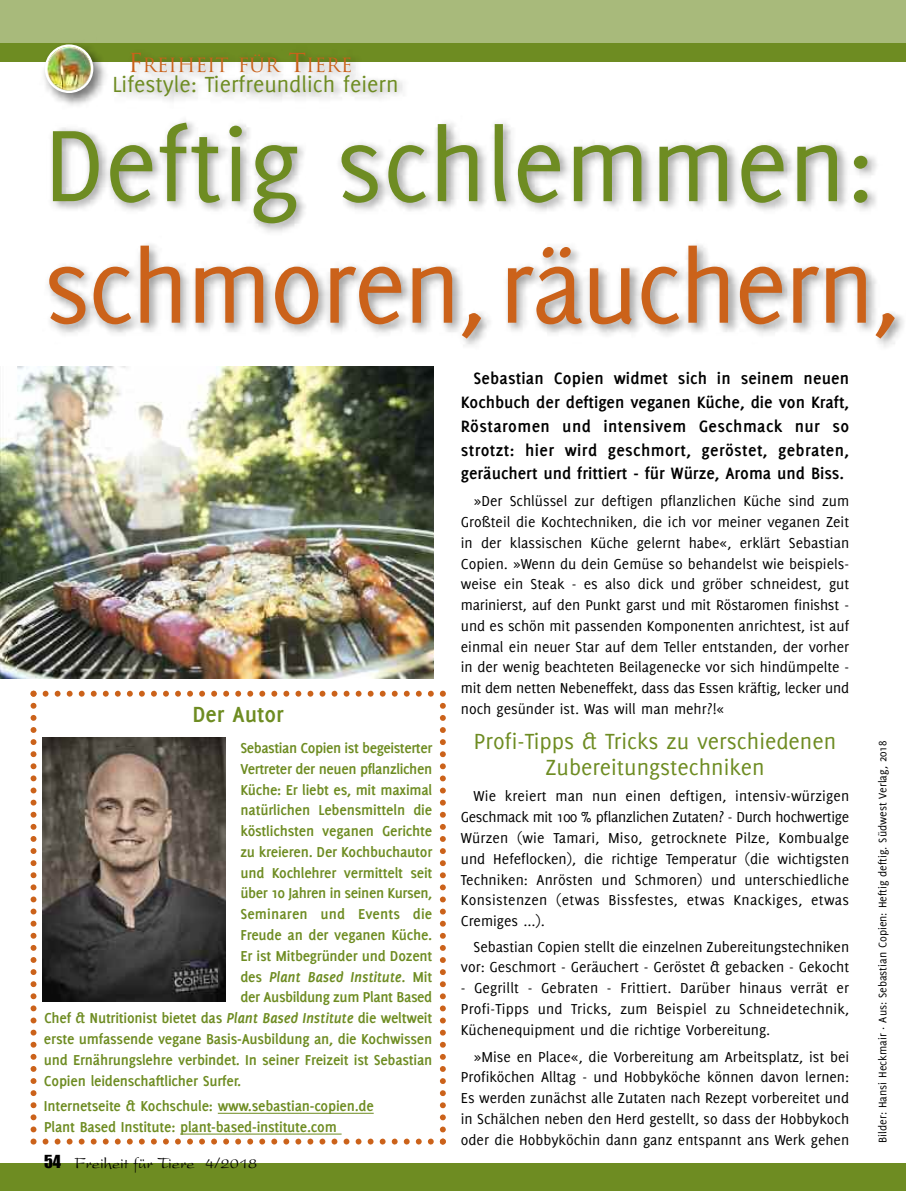
<style>
.page{position:relative;width:906px;height:1191px;background:#fff}
.page>*{position:absolute;margin:0;border:0;box-sizing:border-box;transform-origin:0 0}
.t1{font:111px "Delicious";letter-spacing:-.025em;color:#cb621a}
.t2{font:111px "Delicious";color:#6e8c22}
.t3{font:24px/25.8px "Delicious";color:#6e8c22;text-align:center}
.t4{font:700 24px "Delicious";color:#6e8c22}
.t5{font:19.2px "Trajan";color:#cb621a}
.t6{font:700 18px/23.7px "Delicious";color:#000;text-align:justify}
.t7{font:16.5px "President";color:#000}
.t8{font:15.75px/20.9px "Delicious";color:#000;text-align:justify}
.t9{font:700 15.75px/20.9px "Delicious";letter-spacing:-.015em;color:#6e8c22}
.t10{font:italic 700 15.75px "Delicious";letter-spacing:-.015em;color:#6e8c22}
.t11{font:700 15.75px "Delicious";letter-spacing:.01em;color:#6e8c22}
.t12{font:12px "Delicious";color:#000}
.s1{font-size:25.5px}
.s2{font-style:normal}
.s3{font-style:italic}
.s4{font-family:"Impact"}
</style>
<div class="page">
<div style="left:0;top:1163px;width:906px;height:28px;background:#6e8c22"></div>
<div style="left:0;top:0;width:906px;height:44px;background:#a8ba7b"></div>
<div style="left:0;top:43px;width:906px;height:18px;background:#6e8c22"></div>
<img style="left:7px;top:44px;width:345px;height:48px">
<img style="left:102px;top:61px;width:597px;height:31px">
<img style="left:38px;top:92px;width:866px;height:275px">
<svg style="left:31px;top:690px;width:415px;height:454px"></svg>
<hr style="left:218px;top:1113px;width:156px;height:1px;background:#6e8c22">
<hr style="left:180px;top:1133px;width:161px;height:1px;background:#6e8c22">
<img style="left:43px;top:738px;width:182px;height:263px">
<img style="left:0;top:367px;width:434px;height:312px">
<p class="t5" style="left:128px;top:54px;width:226px"><span class="s1">F</span>REIHEIT FÜR <span class="s1">T</span>IERE</p>
<h2 class="t3" style="left:112px;top:73px;width:287px">Lifestyle: Tierfreundlich feiern</h2>
<h1 class="t2" style="left:44px;top:124px;width:832px">Deftig schlemmen:</h1>
<h1 class="t1" style="left:44px;top:246px;width:858px">schmoren,räuchern,</h1>
<p class="t6" style="left:461px;top:368px;width:390px;text-indent:13px">Sebastian Copien widmet sich in seinem neuen Kochbuch der deftigen veganen Küche, die von Kraft, Röstaromen und intensivem Geschmack nur so strotzt: hier wird geschmort, geröstet, gebraten, geräuchert und frittiert - für Würze, Aroma und Biss.</p>
<p class="t8" style="left:461px;top:491px;width:390px;text-indent:13px">»Der Schlüssel zur deftigen pflanzlichen Küche sind zum Großteil die Kochtechniken, die ich vor meiner veganen Zeit in der klassischen Küche gelernt habe«, erklärt Sebastian Copien. »Wenn du dein Gemüse so behandelst wie beispiels&shy;weise ein Steak - es also dick und gröber schneidest, gut marinierst, auf den Punkt garst und mit Röstaromen finishst - und es schön mit passenden Komponenten anrichtest, ist auf einmal ein neuer Star auf dem Teller entstanden, der vorher in der wenig beachteten Beilagenecke vor sich hindümpelte - mit dem netten Nebeneffekt, dass das Essen kräftig, lecker und noch gesünder ist. Was will man mehr?!«</p>
<h2 class="t3" style="left:474px;top:729px;width:364px">Profi-Tipps &amp; Tricks zu verschiedenen<br>Zubereitungstechniken</h2>
<p class="t8" style="left:461px;top:787px;width:390px;text-indent:13px">Wie kreiert man nun einen deftigen, intensiv-würzigen Geschmack mit 100 % pflanzlichen Zutaten? - Durch hochwertige Würzen (wie Tamari, Miso, getrocknete Pilze, Kombualge und Hefeflocken), die richtige Temperatur (die wichtigsten Techniken: Anrösten und Schmoren) und unterschiedliche Konsistenzen (etwas Bissfestes, etwas Knackiges, etwas Cremiges ...).</p>
<p class="t8" style="left:461px;top:937px;width:390px;text-align:right">Sebastian Copien stellt die einzelnen Zubereitungstechniken vor: Geschmort - Geräuchert - Geröstet &amp; gebacken - Gekocht</p>
<p class="t8" style="left:461px;top:978px;width:390px">- Gegrillt - Gebraten - Frittiert. Darüber hinaus verrät er Profi-Tipps und Tricks, zum Beispiel zu Schneidetechnik, Küchenequipment und die richtige Vorbereitung.</p>
<p class="t8" style="left:461px;top:1047px;width:390px;text-indent:13px">»Mise en Place«, die Vorbereitung am Arbeitsplatz, ist bei Profiköchen Alltag - und Hobbyköche können davon lernen:<br>Es werden zunächst alle Zutaten nach Rezept vorbereitet und in Schälchen neben den Herd gestellt, so dass der Hobbykoch oder die Hobbyköchin dann ganz entspannt ans Werk gehen</p>
<h2 class="t4" style="left:192px;top:705px;width:93px">Der Autor</h2>
<p class="t12" style="left:878px;top:1142px;width:403px;rotate:-90deg">Bilder: Hansi Heckmair · Aus: Sebastian Copien: Heftig deftig. Südwest Verlag, 2018</p>
<p class="t9" style="left:240px;top:738px;width:193px">Sebastian Copien ist begeisterter</p>
<p class="t9" style="left:240px;top:759px;width:193px">Vertreter der neuen pflanzlichen</p>
<p class="t9" style="left:240px;top:780px;width:193px">Küche: Er liebt es, mit maximal</p>
<p class="t9" style="left:240px;top:800px;width:193px">natürlichen Lebensmitteln die</p>
<p class="t9" style="left:240px;top:821px;width:193px">köstlichsten veganen Gerichte</p>
<p class="t9" style="left:240px;top:842px;width:193px">zu kreieren. Der Kochbuchautor</p>
<p class="t9" style="left:240px;top:863px;width:193px">und Kochlehrer vermittelt seit</p>
<p class="t9" style="left:240px;top:884px;width:193px">über 10 Jahren in seinen Kursen,</p>
<p class="t11" style="left:240px;top:908px;width:193px">Seminaren und Events die</p>
<p class="t9" style="left:240px;top:925px;width:193px">Freude an der veganen Küche.</p>
<p class="t9" style="left:240px;top:946px;width:193px">Er ist Mitbegründer und Dozent</p>
<p class="t10" style="left:240px;top:970px;width:193px"><span class="s2">des</span> Plant Based Institute<span class="s2">. Mit</span></p>
<p class="t9" style="left:240px;top:988px;width:193px">der Ausbildung zum Plant Based</p>
<p class="t9" style="left:44px;top:1008px;width:390px">Chef &amp; Nutritionist bietet das <span class="s3">Plant Based Institute</span> die weltweit</p>
<p class="t9" style="left:44px;top:1029px;width:390px">erste umfassende vegane Basis-Ausbildung an, die Kochwissen</p>
<p class="t9" style="left:44px;top:1050px;width:390px">und Ernährungslehre verbindet. In seiner Freizeit ist Sebastian</p>
<p class="t9" style="left:44px;top:1071px;width:199px">Copien leidenschaftlicher Surfer.</p>
<p class="t9" style="left:44px;top:1096px;width:331px">Internetseite &amp; Kochschule: www.sebastian-copien.de<br>Plant Based Institute: plant-based-institute.com</p>
<p class="t7" style="left:44px;top:1158px;width:215px"><span class="s4">54</span> Freiheit für Tiere 4/2018</p>
</div>
